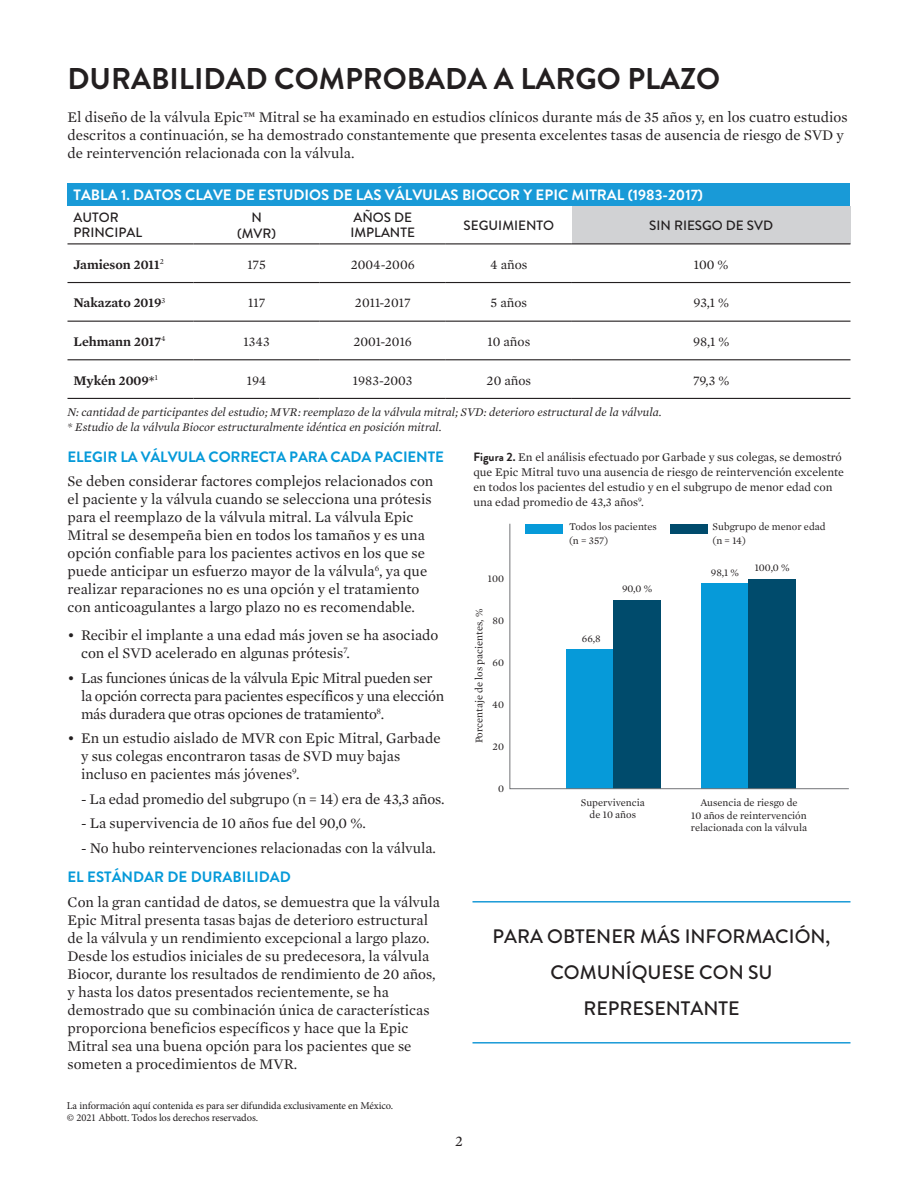
<style>
.page{position:relative;width:918px;height:1188px;background:#fff}
.page>*{position:absolute;margin:0;border:0;box-sizing:border-box;transform-origin:0 0}
.t1{font:700 30px "Brandon Grotesque";color:#231f20}
.t2{font:500 19.5px/36px "Brandon Grotesque";color:#231f20;text-align:center}
.t3{font:15px/18px "Mercury Text G1";color:#231f20}
.t4{font:15px/18px "Mercury Text G1";letter-spacing:-.02em;color:#231f20}
.t5{font:700 15px "Brandon Grotesque";color:#fff}
.t6{font:700 15px "Brandon Grotesque";letter-spacing:-.01em;color:#069ad9}
.t7{font:13.5px "Mercury Text G1";color:#231f20}
.t8{font:500 13.5px/15px "Brandon Grotesque";color:#231f20}
.t9{font:600 13.5px "Mercury Text G1";color:#231f20}
.t10{font:12px/15px "Mercury Text G1";color:#231f20}
.t11{font:italic 12px/14.4px "Mercury Text G1";color:#231f20}
.t12{font:10.5px/12.6px "Mercury Text G1";color:#231f20}
.t13{font:10.5px/12px "Minion Pro";letter-spacing:-.01em;color:#231f20}
.s1{font-family:"Brandon Grotesque";font-weight:700}
</style>
<div class="page">
<div style="left:68px;top:184px;width:782px;height:22px;background:#199ad7"></div>
<svg style="left:68px;top:244px;width:782px;height:154px"></svg>
<div style="left:572px;top:206px;width:278px;height:38px;background:#d1d2d4"></div>
<hr style="left:68px;top:243px;width:126px;height:1px;background:#231f20">
<hr style="left:194px;top:243px;width:126px;height:1px;background:#231f20">
<hr style="left:320px;top:243px;width:126px;height:1px;background:#231f20">
<hr style="left:446px;top:243px;width:126px;height:1px;background:#231f20">
<hr style="left:572px;top:243px;width:279px;height:1px;background:#231f20">
<hr style="left:68px;top:359px;width:126px;height:1px;background:#231f20">
<hr style="left:194px;top:359px;width:126px;height:1px;background:#231f20">
<hr style="left:320px;top:359px;width:126px;height:1px;background:#231f20">
<hr style="left:446px;top:359px;width:126px;height:1px;background:#231f20">
<hr style="left:572px;top:359px;width:279px;height:1px;background:#231f20">
<hr style="left:68px;top:398px;width:126px;height:1px;background:#231f20">
<hr style="left:194px;top:398px;width:126px;height:1px;background:#231f20">
<hr style="left:320px;top:398px;width:126px;height:1px;background:#231f20">
<hr style="left:446px;top:398px;width:126px;height:1px;background:#231f20">
<hr style="left:572px;top:398px;width:279px;height:1px;background:#231f20">
<hr style="left:68px;top:282px;width:126px;height:1px;background:#231f20">
<hr style="left:194px;top:282px;width:126px;height:1px;background:#231f20">
<hr style="left:320px;top:282px;width:126px;height:1px;background:#231f20">
<hr style="left:446px;top:282px;width:126px;height:1px;background:#231f20">
<hr style="left:572px;top:282px;width:279px;height:1px;background:#231f20">
<hr style="left:68px;top:321px;width:126px;height:1px;background:#231f20">
<hr style="left:194px;top:321px;width:126px;height:1px;background:#231f20">
<hr style="left:320px;top:321px;width:126px;height:1px;background:#231f20">
<hr style="left:446px;top:321px;width:126px;height:1px;background:#231f20">
<hr style="left:572px;top:321px;width:279px;height:1px;background:#231f20">
<svg style="left:509px;top:523px;width:340px;height:266px"></svg>
<hr style="left:472px;top:901px;width:378px;height:2px;background:#199ad7">
<hr style="left:472px;top:1042px;width:378px;height:2px;background:#199ad7">
<h1 class="t1" style="left:68px;top:57px;width:654px">DURABILIDAD COMPROBADA A LARGO PLAZO</h1>
<p class="t3" style="left:68px;top:107px;width:782px">El diseño de la válvula Epic™ Mitral se ha examinado en estudios clínicos durante más de 35 años y, en los cuatro estudios descritos a continuación, se ha demostrado constantemente que presenta excelentes tasas de ausencia de riesgo de SVD y de reintervención relacionada con la válvula.</p>
<p class="t5" style="left:74px;top:185px;width:631px">TABLA 1. DATOS CLAVE DE ESTUDIOS DE LAS VÁLVULAS BIOCOR Y EPIC MITRAL (1983-2017)</p>
<p class="t8" style="left:74px;top:210px;width:70px">AUTOR<br>PRINCIPAL</p>
<p class="t8" style="left:237px;top:209px;width:40px;line-height:16.2px;text-align:center">N (MVR)</p>
<p class="t8" style="left:351px;top:210px;width:66px">AÑOS DE<br>IMPLANTE</p>
<p class="t8" style="left:464px;top:218px;width:92px">SEGUIMIENTO</p>
<p class="t8" style="left:649px;top:218px;width:125px">SIN RIESGO DE SVD</p>
<p class="t9" style="left:74px;top:254px;width:92px">Jamieson 2011<sup>2</sup></p>
<p class="t7" style="left:247px;top:254px;width:20px">175</p>
<p class="t7" style="left:351px;top:254px;width:66px">2004-2006</p>
<p class="t7" style="left:490px;top:254px;width:39px">4 años</p>
<p class="t7" style="left:694px;top:254px;width:36px">100 %</p>
<p class="t9" style="left:74px;top:293px;width:93px">Nakazato 2019<sup>3</sup></p>
<p class="t7" style="left:248px;top:293px;width:19px">117</p>
<p class="t7" style="left:355px;top:293px;width:57px">2011-2017</p>
<p class="t7" style="left:491px;top:293px;width:38px">5 años</p>
<p class="t7" style="left:693px;top:293px;width:37px">93,1 %</p>
<p class="t9" style="left:74px;top:331px;width:93px">Lehmann 2017<sup>4</sup></p>
<p class="t7" style="left:244px;top:332px;width:28px">1343</p>
<p class="t7" style="left:353px;top:332px;width:60px">2001-2016</p>
<p class="t7" style="left:487px;top:332px;width:44px">10 años</p>
<p class="t7" style="left:693px;top:332px;width:38px">98,1 %</p>
<p class="t9" style="left:74px;top:370px;width:86px">Mykén 2009*<sup>1</sup></p>
<p class="t7" style="left:247px;top:370px;width:21px">194</p>
<p class="t7" style="left:353px;top:370px;width:61px">1983-2003</p>
<p class="t7" style="left:487px;top:370px;width:46px">20 años</p>
<p class="t7" style="left:693px;top:370px;width:38px">79,3 %</p>
<p class="t11" style="left:68px;top:405px;width:596px">N: cantidad de participantes del estudio; MVR: reemplazo de la válvula mitral; SVD: deterioro estructural de la válvula. * Estudio de la válvula Biocor estructuralmente idéntica en posición mitral.</p>
<p class="t6" style="left:68px;top:446px;width:378px">ELEGIR LA VÁLVULA CORRECTA PARA CADA PACIENTE</p>
<p class="t3" style="left:68px;top:472px;width:367px">Se deben considerar factores complejos relacionados con el paciente y la válvula cuando se selecciona una prótesis para el reemplazo de la válvula mitral. La válvula Epic Mitral se desempeña bien en todos los tamaños y es una opción confiable para los pacientes activos en los que se puede anticipar un esfuerzo mayor de la válvula<sup>6</sup>, ya que realizar reparaciones no es una opción y el tratamiento con anticoagulantes a largo plazo no es recomendable.</p>
<p class="t3" style="left:81px;top:626px;width:359px;text-indent:-14px">• Recibir el implante a una edad más joven se ha asociado con el SVD acelerado en algunas prótesis<sup>7</sup>.</p>
<p class="t4" style="left:81px;top:668px;width:365px;text-indent:-14px">• Las funciones únicas de la válvula Epic Mitral pueden ser la opción correcta para pacientes específicos y una elección más duradera que otras opciones de tratamiento<sup>8</sup>.</p>
<p class="t3" style="left:81px;top:729px;width:361px;text-indent:-14px">• En un estudio aislado de MVR con Epic Mitral, Garbade y sus colegas encontraron tasas de SVD muy bajas incluso en pacientes más jóvenes<sup>9</sup>.</p>
<p class="t3" style="left:81px;top:789px;width:365px">- La edad promedio del subgrupo (n = 14) era de 43,3 años.</p>
<p class="t3" style="left:81px;top:814px;width:287px">- La supervivencia de 10 años fue del 90,0 %.</p>
<p class="t3" style="left:81px;top:838px;width:357px">- No hubo reintervenciones relacionadas con la válvula.</p>
<p class="t6" style="left:68px;top:866px;width:225px">EL ESTÁNDAR DE DURABILIDAD</p>
<p class="t3" style="left:68px;top:892px;width:374px">Con la gran cantidad de datos, se demuestra que la válvula Epic Mitral presenta tasas bajas de deterioro estructural de la válvula y un rendimiento excepcional a largo plazo.<br>Desde los estudios iniciales de su predecesora, la válvula Biocor, durante los resultados de rendimiento de 20 años, y hasta los datos presentados recientemente, se ha demostrado que su combinación única de características proporciona beneficios específicos y hace que la Epic Mitral sea una buena opción para los pacientes que se someten a procedimientos de MVR.</p>
<p class="t10" style="left:473px;top:449px;width:372px"><span class="s1">Figura 2.</span> En el análisis efectuado por Garbade y sus colegas, se demostró que Epic Mitral tuvo una ausencia de riesgo de reintervención excelente en todos los pacientes del estudio y en el subgrupo de menor edad con una edad promedio de 43,3 años<sup>9</sup>.</p>
<p class="t12" style="left:569px;top:519px;width:89px;line-height:14.4px">Todos los pacientes (n = 357)</p>
<p class="t12" style="left:713px;top:519px;width:115px;line-height:14.4px">Subgrupo de menor edad (n = 14)</p>
<p class="t12" style="left:755px;top:561px;width:36px">100,0 %</p>
<p class="t12" style="left:711px;top:565px;width:30px">98,1 %</p>
<p class="t12" style="left:488px;top:572px;width:18px">100</p>
<p class="t12" style="left:493px;top:614px;width:13px">80</p>
<p class="t12" style="left:493px;top:656px;width:13px">60</p>
<p class="t12" style="left:492px;top:698px;width:13px">40</p>
<p class="t12" style="left:493px;top:740px;width:13px">20</p>
<p class="t12" style="left:498px;top:782px;width:8px">0</p>
<p class="t12" style="left:622px;top:582px;width:32px">90,0 %</p>
<p class="t12" style="left:472px;top:743px;width:136px;rotate:-90deg">Porcentaje de los pacientes, %</p>
<p class="t12" style="left:582px;top:631px;width:20px">66,8</p>
<p class="t12" style="left:691px;top:796px;width:118px;text-align:center">Ausencia de riesgo de<br>10 años de reintervención relacionada con la válvula</p>
<p class="t12" style="left:581px;top:795px;width:66px;text-align:center">Supervivencia de 10 años</p>
<h2 class="t2" style="left:493px;top:919px;width:339px">PARA OBTENER MÁS INFORMACIÓN,<br>COMUNÍQUESE CON SU<br>REPRESENTANTE</h2>
<p class="t13" style="left:67px;top:1099px;width:328px">La información aquí contenida es para ser difundida exclusivamente en México. © 2021 Abbott. Todos los derechos reservados.</p>
<p class="t3" style="left:455px;top:1131px;width:9px">2</p>
</div>
